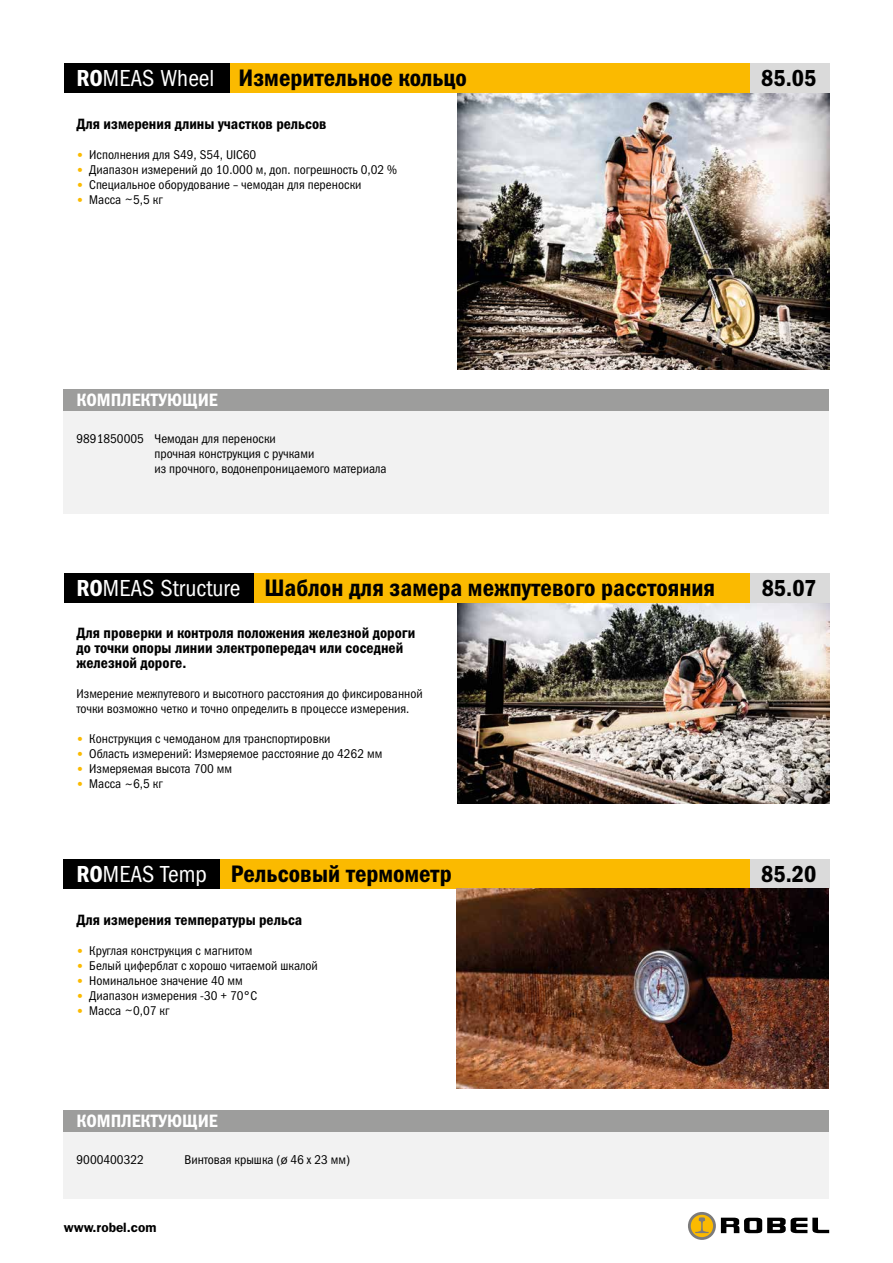
<style>
.page{position:relative;width:893px;height:1263px;background:#fff}
.page>*{position:absolute;margin:0;border:0;box-sizing:border-box;transform-origin:0 0}
.t1{font:24px "Franklin Gothic Demi Cond C";color:#000}
.t2{font:600 condensed 24px "Franklin Gothic";color:#000}
.t3{font:18px "Franklin Gothic Demi Cond C";color:#fff}
.t4{font:15px/15px "Franklin Gothic Demi Cond C";color:#000}
.t5{font:600 13.5px "Franklin Gothic";color:#000}
.t6{font:12.75px/15px "Franklin Gothic Book Cond C";color:#000}
.s1{font-family:"Franklin Gothic";font-weight:600;font-stretch:condensed;color:#fff}
.s2{font-family:"Franklin Gothic";font-stretch:condensed;color:#fff}
.s3{font-family:"Franklin Gothic";font-size:12px;color:#fbba00}
.s4{font-family:"Franklin Gothic"}
</style>
<div class="page">
<img style="left:457px;top:602px;width:372px;height:202px">
<img style="left:457px;top:93px;width:372px;height:276px">
<div style="left:64px;top:403px;width:765px;height:110px;background:#f2f2f2"></div>
<div style="left:64px;top:1130px;width:765px;height:69px;background:#f2f2f2"></div>
<div style="left:64px;top:389px;width:765px;height:21px;background:#9d9d9c"></div>
<div style="left:64px;top:1110px;width:765px;height:21px;background:#9d9d9c"></div>
<div style="left:230px;top:64px;width:528px;height:29px;background:#fbba00"></div>
<div style="left:254px;top:573px;width:504px;height:29px;background:#fbba00"></div>
<div style="left:220px;top:860px;width:538px;height:29px;background:#fbba00"></div>
<div style="left:64px;top:64px;width:166px;height:29px;background:#000"></div>
<div style="left:64px;top:573px;width:190px;height:29px;background:#000"></div>
<div style="left:64px;top:860px;width:156px;height:29px;background:#000"></div>
<div style="left:750px;top:64px;width:79px;height:29px;background:#dadada"></div>
<div style="left:750px;top:573px;width:79px;height:29px;background:#dadada"></div>
<div style="left:750px;top:860px;width:79px;height:29px;background:#dadada"></div>
<img style="left:457px;top:888px;width:372px;height:200px">
<svg style="left:688px;top:1212px;width:28px;height:28px"></svg>
<svg style="left:721px;top:1218px;width:108px;height:15px"></svg>
<svg style="left:691px;top:1215px;width:22px;height:22px"></svg>
<svg style="left:695px;top:1217px;width:14px;height:16px"></svg>
<h1 class="t1" style="left:77px;top:65px;width:392px"><span class="s1">RO</span><span class="s2">MEAS Wheel</span> Измерительное кольцо</h1>
<p class="t4" style="left:77px;top:116px;width:252px">Для измерения длины участков рельсов</p>
<p class="t6" style="left:77px;top:147px;width:181px"><span class="s3">•</span> Исполнения для S49, S54, UIC60</p>
<p class="t6" style="left:77px;top:162px;width:322px"><span class="s3">•</span> Диапазон измерений до 10.000 м, доп. погрешность 0,02 %</p>
<p class="t6" style="left:77px;top:177px;width:287px"><span class="s3">•</span> Специальное оборудование – чемодан для переноски</p>
<p class="t6" style="left:77px;top:192px;width:88px"><span class="s3">•</span> Масса ~5,5 кг</p>
<h1 class="t2" style="left:761px;top:64px;width:57px">85.05</h1>
<h2 class="t3" style="left:77px;top:390px;width:143px">КОМПЛЕКТУЮЩИЕ</h2>
<p class="t6" style="left:155px;top:431px;width:234px;text-indent:-78px">9891850005 Чемодан для переноски<br>прочная конструкция с ручками<br>из прочного, водонепроницаемого материала</p>
<h1 class="t1" style="left:77px;top:574px;width:640px"><span class="s1">RO</span><span class="s2">MEAS Structure</span> Шаблон для замера межпутевого расстояния</h1>
<p class="t4" style="left:77px;top:625px;width:340px">Для проверки и контроля положения железной дороги до точки опоры линии электропередач или соседней железной дороге.</p>
<p class="t6" style="left:77px;top:686px;width:348px">Измерение межпутевого и высотного расстояния до фиксированной точки возможно четко и точно определить в процессе измерения.</p>
<p class="t6" style="left:77px;top:731px;width:256px"><span class="s3">•</span> Конструкция с чемоданом для транспортировки</p>
<p class="t6" style="left:77px;top:746px;width:307px"><span class="s3">•</span> Область измерений: Измеряемое расстояние до 4262 мм</p>
<p class="t6" style="left:77px;top:761px;width:157px"><span class="s3">•</span> Измеряемая высота 700 мм</p>
<p class="t6" style="left:77px;top:776px;width:88px"><span class="s3">•</span> Масса ~6,5 кг</p>
<h1 class="t1" style="left:77px;top:861px;width:377px"><span class="s1">RO</span><span class="s2">MEAS Temp</span> Рельсовый термометр</h1>
<p class="t4" style="left:77px;top:912px;width:227px">Для измерения температуры рельса</p>
<p class="t6" style="left:77px;top:943px;width:177px"><span class="s3">•</span> Круглая конструкция с магнитом</p>
<p class="t6" style="left:77px;top:958px;width:243px"><span class="s3">•</span> Белый циферблат с хорошо читаемой шкалой</p>
<p class="t6" style="left:77px;top:973px;width:168px"><span class="s3">•</span> Номинальное значение 40 мм</p>
<p class="t6" style="left:77px;top:988px;width:182px"><span class="s3">•</span> Диапазон измерения -30 + 70°C</p>
<p class="t6" style="left:77px;top:1003px;width:95px"><span class="s3">•</span> Масса ~0,07 кг</p>
<h2 class="t3" style="left:77px;top:1111px;width:143px">КОМПЛЕКТУЮЩИЕ</h2>
<p class="t6" style="left:77px;top:1152px;width:69px">9000400322</p>
<p class="t6" style="left:185px;top:1152px;width:167px">Винтовая крышка (<span class="s4">ø</span> 46 x 23 мм)</p>
<p class="t5" style="left:64px;top:1219px;width:94px">www.robel.com</p>
<h1 class="t2" style="left:762px;top:574px;width:56px">85.07</h1>
<h1 class="t2" style="left:761px;top:860px;width:57px">85.20</h1>
</div>
